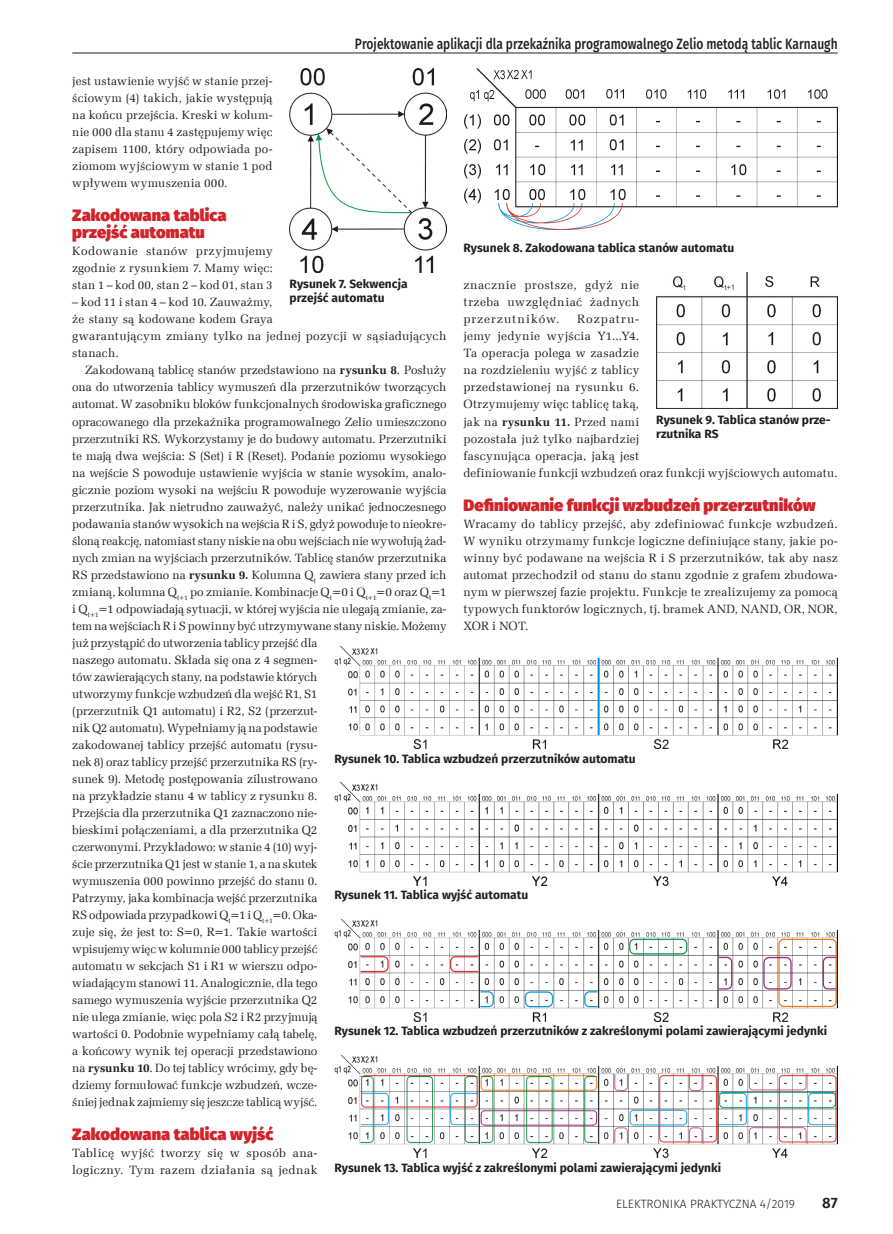
<style>
.page{position:relative;width:893px;height:1234px;background:#fff}
.page>*{position:absolute;margin:0;border:0;box-sizing:border-box;transform-origin:0 0}
._3_Srodtytul{font:900 16.5px/17px "Fira Sans";letter-spacing:.005em;color:#d1232a}
.t1{font:500 15px "Fira Sans";color:#231f20;scale:.8 1}
.t2{font:600 15px "Fira Sans";color:#231f20}
._1_Body{font:12px/17px "Zapf Ellipt EU";color:#231f20;text-align:justify}
._4_Podpis{font:700 12px/14.4px "Fira Sans";color:#231f20}
._1_Body-2{font:12px/17px "Zapf Ellipt EU";letter-spacing:.02em;color:#231f20}
._1_Body-3{font:12px/17px "Zapf Ellipt EU";letter-spacing:.03em;color:#231f20}
.t3{font:300 12px "Fira Sans";color:#231f20}
.s1{font-weight:700}
</style>
<div class="page">
<hr style="left:72px;top:53px;width:766px;height:1px;background:#231f20">
<img style="left:290px;top:68px;width:156px;height:204px">
<img style="left:464px;top:68px;width:374px;height:161px">
<img style="left:656px;top:272px;width:182px;height:136px">
<img style="left:334px;top:646px;width:504px;height:102px">
<img style="left:334px;top:782px;width:504px;height:102px">
<img style="left:334px;top:919px;width:504px;height:101px">
<img style="left:334px;top:1055px;width:504px;height:102px">
<p class="t1" style="left:355px;top:32px;width:605px">Projektowanie aplikacji dla przekaźnika programowalnego Zelio metodą tablic Karnaugh</p>
<p class="_1_Body" style="left:72px;top:73px;width:202px">jest ustawienie wyjść w stanie przej&shy;ściowym (4) takich, jakie występują na końcu przejścia. Kreski w kolum&shy;nie 000 dla stanu 4 zastępujemy więc zapisem 1100, który odpowiada po&shy;ziomom wyjściowym w stanie 1 pod wpływem wymuszenia 000.</p>
<p class="_3_Srodtytul" style="left:72px;top:205px;width:156px">Zakodowana tablica przejść automatu</p>
<p class="_1_Body" style="left:72px;top:243px;width:202px">Kodowanie stanów przyjmujemy zgodnie z rysunkiem 7. Mamy więc: stan 1 – kod 00, stan 2 – kod 01, stan 3</p>
<p class="_1_Body" style="left:72px;top:294px;width:376px;text-align:left">– kod 11 i stan 4 – kod 10. Zauważmy,<br>że stany są kodowane kodem Graya<br>gwarantującym zmiany tylko na jednej pozycji w sąsiadujących stanach.</p>
<p class="_1_Body" style="left:72px;top:362px;width:376px;text-align:left;text-indent:13px">Zakodowaną tablicę stanów przedstawiono na <span class="s1">rysunku 8</span>. Posłuży ona do utworzenia tablicy wymuszeń dla przerzutników tworzących automat. W zasobniku bloków funkcjonalnych środowiska graficznego opracowanego dla przekaźnika programowalnego Zelio umieszczono przerzutniki RS. Wykorzystamy je do budowy automatu. Przerzutniki te mają dwa wejścia: S (Set) i R (Reset). Podanie poziomu wysokiego na wejście S powoduje ustawienie wyjścia w stanie wysokim, analo&shy;gicznie poziom wysoki na wejściu R powoduje wyzerowanie wyjścia przerzutnika. Jak nietrudno zauważyć, należy unikać jednoczesnego podawania stanów wysokich na wejścia R i S, gdyż powoduje to nieokre&shy;śloną reakcję, natomiast stany niskie na obu wejściach nie wywołują żad&shy;nych zmian na wyjściach przerzutników. Tablicę stanów przerzutnika RS przedstawiono na <span class="s1">rysunku 9.</span> Kolumna Q<sub>t</sub> zawiera stany przed ich zmianą, kolumna Q<sub>t+1</sub> po zmianie. Kombinacje Q<sub>t</sub>=0 i Q<sub>t+1</sub>=0 oraz Q<sub>t</sub>=1 i Q<sub>t+1</sub>=1 odpowiadają sytuacji, w której wyjścia nie ulegają zmianie, za&shy;tem na wejściach R i S powinny być utrzymywane stany niskie. Możemy już przystąpić do utworzenia tablicy przejść dla<br>naszego automatu. Składa się ona z 4 segmen-<br>tów zawierających stany, na podstawie których<br>utworzymy funkcje wzbudzeń dla wejść R1, S1<br>(przerzutnik Q1 automatu) i R2, S2 (przerzut-<br>nik Q2 automatu). Wypełniamy ją na podstawie<br>zakodowanej tablicy przejść automatu (rysu-<br>nek 8) oraz tablicy przejść przerzutnika RS (ry-<br>sunek 9). Metodę postępowania zilustrowano<br>na przykładzie stanu 4 w tablicy z rysunku 8.<br>Przejścia dla przerzutnika Q1 zaznaczono nie-<br>bieskimi połączeniami, a dla przerzutnika Q2<br>czerwonymi. Przykładowo: w stanie 4 (10) wyj-<br>ście przerzutnika Q1 jest w stanie 1, a na skutek<br>wymuszenia 000 powinno przejść do stanu 0.<br>Patrzymy, jaka kombinacja wejść przerzutnika<br>RS odpowiada przypadkowi Q<sub>t</sub>=1 i Q<sub>t+1</sub>=0. Oka-<br>zuje się, że jest to: S=0, R=1. Takie wartości<br>wpisujemy więc w kolumnie 000 tablicy przejść<br>automatu w sekcjach S1 i R1 w wierszu odpo-<br>wiadającym stanowi 11. Analogicznie, dla tego<br>samego wymuszenia wyjście przerzutnika Q2<br>nie ulega zmianie, więc pola S2 i R2 przyjmują<br>wartości 0. Podobnie wypełniamy całą tabelę,<br>a końcowy wynik tej operacji przedstawiono<br>na <span class="s1">rysunku 10</span>. Do tej tablicy wrócimy, gdy bę-<br>dziemy formułować funkcje wzbudzeń, wcze-<br>śniej jednak zajmiemy się jeszcze tablicą wyjść.</p>
<p class="_3_Srodtytul" style="left:72px;top:1123px;width:203px">Zakodowana tablica wyjść</p>
<p class="_1_Body-3" style="left:72px;top:1144px;width:247px">Tablicę wyjść tworzy się w sposób ana&shy;logiczny. Tym razem działania są jednak</p>
<p class="_4_Podpis" style="left:463px;top:240px;width:272px">Rysunek 8. Zakodowana tablica stanów automatu</p>
<p class="_4_Podpis" style="left:290px;top:275px;width:119px">Rysunek 7. Sekwencja przejść automatu</p>
<p class="_1_Body" style="left:463px;top:277px;width:177px">znacznie prostsze, gdyż nie trzeba uwzględniać żadnych przerzutników.</p>
<p class="_1_Body-2" style="left:463px;top:311px;width:376px;text-indent:114px">Rozpatru-<br>jemy jedynie wyjścia Y1...Y4.<br>Ta operacja polega w zasadzie<br>na rozdzieleniu wyjść z tablicy<br>przedstawionej na rysunku 6.<br>Otrzymujemy więc tablicę taką,<br>jak na <span class="s1">rysunku 11.</span> Przed nami<br>pozostała już tylko najbardziej<br>fascynująca operacja, jaką jest<br>definiowanie funkcji wzbudzeń oraz funkcji wyjściowych automatu.</p>
<p class="_3_Srodtytul" style="left:463px;top:494px;width:354px">Definiowanie funkcji wzbudzeń przerzutników</p>
<p class="_1_Body" style="left:463px;top:515px;width:376px">Wracamy do tablicy przejść, aby zdefiniować funkcje wzbudzeń.<br>W wyniku otrzymamy funkcje logiczne definiujące stany, jakie po&shy;winny być podawane na wejścia R i S przerzutników, tak aby nasz automat przechodził od stanu do stanu zgodnie z grafem zbudowa&shy;nym w pierwszej fazie projektu. Funkcje te zrealizujemy za pomocą typowych funktorów logicznych, tj. bramek AND, NAND, OR, NOR, XOR i NOT.</p>
<p class="_4_Podpis" style="left:656px;top:411px;width:176px">Rysunek 9. Tablica stanów prze&shy;rzutnika RS</p>
<p class="_4_Podpis" style="left:334px;top:750px;width:303px">Rysunek 10. Tablica wzbudzeń przerzutników automatu</p>
<p class="_4_Podpis" style="left:334px;top:886px;width:195px">Rysunek 11. Tablica wyjść automatu</p>
<p class="_4_Podpis" style="left:334px;top:1022px;width:494px">Rysunek 12. Tablica wzbudzeń przerzutników z zakreślonymi polami zawierającymi jedynki</p>
<p class="_4_Podpis" style="left:334px;top:1158px;width:388px">Rysunek 13. Tablica wyjść z zakreślonymi polami zawierającymi jedynki</p>
<p class="t3" style="left:616px;top:1195px;width:181px">ELEKTRONIKA PRAKTYCZNA 4/2019</p>
<p class="t2" style="left:822px;top:1190px;width:17px">87</p>
</div>
